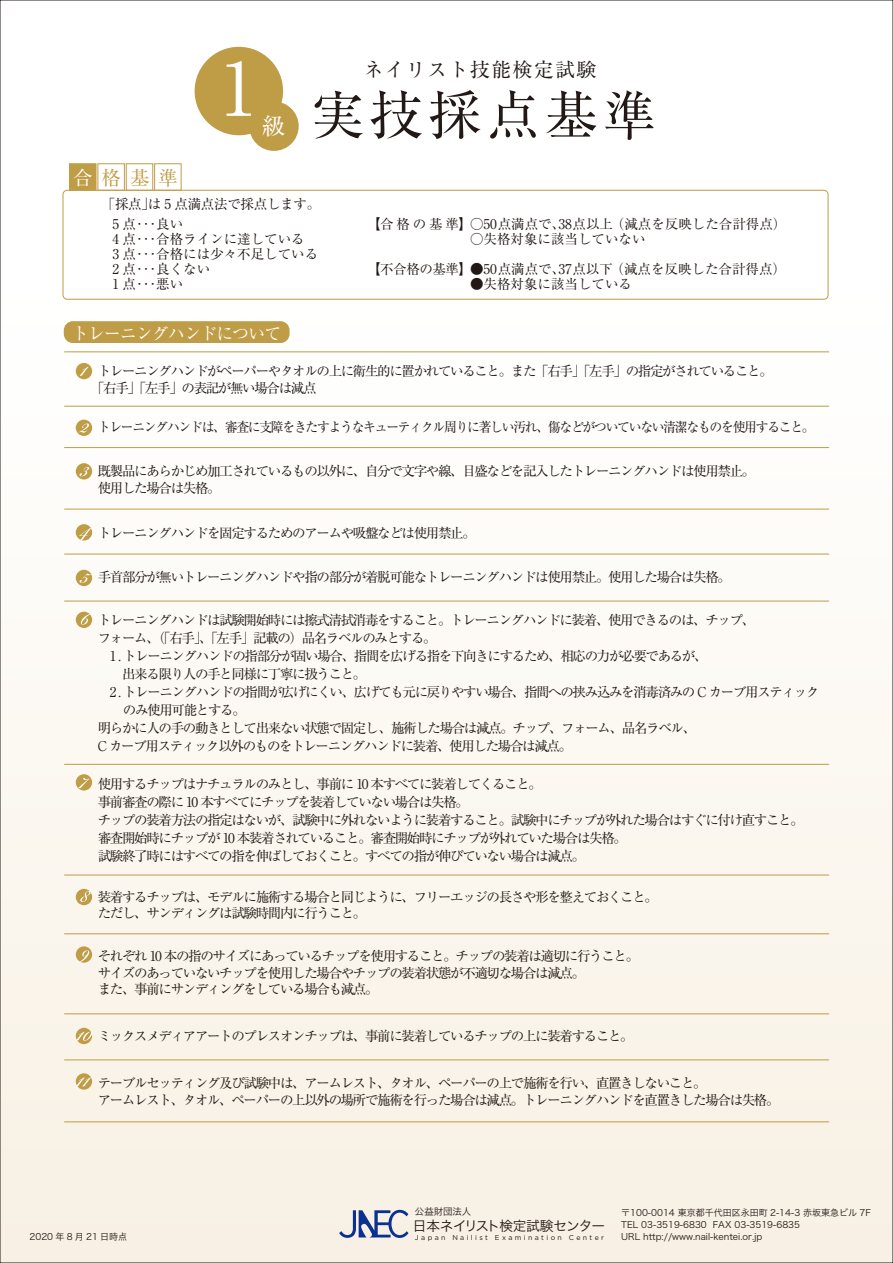
<style>
.page{position:relative;width:893px;height:1263px;background:#fff}
.page>*{position:absolute;margin:0;border:0;box-sizing:border-box;transform-origin:0 0}
.t1{font:73.2px "Ryumin Pr 6 N";color:#fff}
.t2{font:53.1px "Ryumin Pr 6 N";letter-spacing:.1em;color:#221815}
.t3{font:23.85px "Ryumin Pr 6 N";color:#fff}
.t4{font:19.65px "Ryumin Pr 6 N";letter-spacing:.08em;color:#221815}
.t5{font:19.5px "Ryumin Pr 6 N";color:#bf9c46}
.t6{font:17.55px "Ryumin Pr 6 N";letter-spacing:-.04em;color:#fff;scale:.95 1}
.t7{font:13.65px "Hira Kaku Pro W3";letter-spacing:-.04em;color:#221815}
.t8{font:13.5px/16.5px "Ryumin Pr 6 N";letter-spacing:-.1em;color:#221815}
.t9{font:13.5px/15px "Ryumin Pr 6 N";color:#221815}
.t10{font:13.5px "Ryumin Pr 6 N";letter-spacing:-.1em;color:#221815;scale:.95 1}
.t11{font:13.5px/20.1px "Ryumin Pr 6 N";letter-spacing:-.02em;color:#221815}
.t12{font:9.45px "Hira Kaku Pro W3";color:#221815}
.t13{font:9px/12px "Hira Kaku Pro W3";color:#221815}
.t14{font:7.05px "Gotham";letter-spacing:.34em;color:#221815}
.s1{color:#fff}
</style>
<div class="page">
<div style="left:0;top:207px;width:893px;height:1056px;background:linear-gradient(to right,#fbf8f2,#fcf8f2)"></div>
<div style="left:76px;top:363px;width:16px;height:16px;background:#bf9c46;border-radius:50%"></div>
<svg style="left:80px;top:367px;width:8px;height:9px"></svg>
<div style="left:76px;top:420px;width:16px;height:16px;background:#bf9c46;border-radius:50%"></div>
<svg style="left:79px;top:423px;width:10px;height:10px"></svg>
<div style="left:76px;top:463px;width:16px;height:16px;background:#bf9c46;border-radius:50%"></div>
<svg style="left:79px;top:467px;width:10px;height:9px"></svg>
<div style="left:76px;top:524px;width:16px;height:16px;background:#bf9c46;border-radius:50%"></div>
<svg style="left:79px;top:528px;width:12px;height:12px"></svg>
<svg style="left:76px;top:570px;width:16px;height:16px"></svg>
<svg style="left:79px;top:573px;width:12px;height:10px"></svg>
<div style="left:76px;top:612px;width:16px;height:16px;background:#bf9c46;border-radius:50%"></div>
<svg style="left:81px;top:614px;width:13px;height:11px"></svg>
<svg style="left:76px;top:774px;width:16px;height:16px"></svg>
<svg style="left:78px;top:778px;width:12px;height:10px"></svg>
<div style="left:76px;top:889px;width:16px;height:16px;background:#bf9c46;border-radius:50%"></div>
<svg style="left:80px;top:891px;width:11px;height:11px"></svg>
<svg style="left:76px;top:946px;width:16px;height:17px"></svg>
<svg style="left:75px;top:950px;width:14px;height:13px"></svg>
<svg style="left:76px;top:1028px;width:16px;height:16px"></svg>
<svg style="left:76px;top:1032px;width:16px;height:9px"></svg>
<hr style="left:64px;top:406px;width:765px;height:1px;background:#bf9c46">
<hr style="left:64px;top:352px;width:765px;height:1px;background:#bf9c46">
<hr style="left:64px;top:1121px;width:765px;height:1px;background:#bf9c46">
<hr style="left:64px;top:447px;width:765px;height:1px;background:#bf9c46">
<hr style="left:64px;top:509px;width:765px;height:1px;background:#bf9c46">
<hr style="left:64px;top:554px;width:765px;height:1px;background:#bf9c46">
<hr style="left:64px;top:601px;width:765px;height:1px;background:#bf9c46">
<hr style="left:64px;top:764px;width:765px;height:1px;background:#bf9c46">
<hr style="left:64px;top:875px;width:765px;height:1px;background:#bf9c46">
<hr style="left:64px;top:933px;width:765px;height:1px;background:#bf9c46">
<hr style="left:64px;top:1060px;width:765px;height:1px;background:#bf9c46">
<hr style="left:64px;top:1013px;width:765px;height:1px;background:#bf9c46">
<div style="left:64px;top:321px;width:226px;height:22px;background:#bf9c46;border-radius:9px"></div>
<div style="left:195px;top:47px;width:88px;height:88px;background:#bf9c46;border-radius:50%"></div>
<div style="left:249px;top:101px;width:50px;height:50px;background:#bf9c46;border-radius:50%"></div>
<svg style="left:339px;top:1210px;width:69px;height:28px;background:#a4acc6"></svg>
<svg style="left:76px;top:1073px;width:16px;height:17px"></svg>
<svg style="left:76px;top:1077px;width:15px;height:9px"></svg>
<div style="left:63px;top:190px;width:765px;height:110px;border:1px solid #bf9c46;border-radius:4px"></div>
<div style="left:69px;top:163px;width:27px;height:28px;background:#bf9c46;border:1px solid #bf9c46"></div>
<div style="left:98px;top:163px;width:27px;height:28px;border:1px solid #bf9c46"></div>
<div style="left:126px;top:163px;width:27px;height:28px;border:1px solid #bf9c46"></div>
<div style="left:154px;top:163px;width:28px;height:28px;border:1px solid #bf9c46"></div>
<h3 class="t5" style="left:73px;top:162px;width:106px"><span class="s1">合</span>格基準</h3>
<h1 class="t1" style="left:220px;top:31px;width:38px">1</h1>
<h3 class="t3" style="left:262px;top:108px;width:25px">級</h3>
<h3 class="t4" style="left:364px;top:54px;width:234px">ネイリスト技能検定試験</h3>
<h2 class="t2" style="left:311px;top:73px;width:347px">実技採点基準</h2>
<p class="t11" style="left:112px;top:193px;width:209px;text-indent:-11px">「採点」は 5 点満点法で採点します。<br>5 点･･･良い</p>
<p class="t9" style="left:112px;top:230px;width:207px">4 点･･･合格ラインに達している<br>3 点･･･合格には少々不足している<br>2 点･･･良くない<br>1 点･･･悪い</p>
<p class="t6" style="left:72px;top:319px;width:221px">トレーニングハンドについて</p>
<p class="t9" style="left:367px;top:215px;width:421px">【合格の基準】○50点満点で、38点以上 （減点を反映した合計得点）</p>
<p class="t9" style="left:367px;top:260px;width:420px">【不合格の基準】●50点満点で、37点以下 （減点を反映した合計得点）</p>
<p class="t9" style="left:470px;top:230px;width:177px">○失格対象に該当していない</p>
<p class="t9" style="left:470px;top:275px;width:163px">●失格対象に該当している</p>
<p class="t8" style="left:91px;top:362px;width:683px;text-indent:7px">トレーニングハンドがペーパーやタオルの上に衛生的に置かれていること。また「右手」「左手」の指定がされていること。「右手」「左手」の表記が無い場合は減点</p>
<p class="t10" style="left:98px;top:417px;width:756px">トレーニングハンドは、審査に支障をきたすようなキューティクル周りに著しい汚れ、傷などがついていない清潔なものを使用すること。</p>
<p class="t8" style="left:98px;top:462px;width:659px">既製品にあらかじめ加工されているもの以外に、自分で文字や線、目盛などを記入したトレーニングハンドは使用禁止。使用した場合は失格。</p>
<p class="t8" style="left:98px;top:524px;width:379px">トレーニングハンドを固定するためのアームや吸盤などは使用禁止。</p>
<p class="t8" style="left:98px;top:568px;width:635px">手首部分が無いトレーニングハンドや指の部分が着脱可能なトレーニングハンドは使用禁止。使用した場合は失格。</p>
<p class="t8" style="left:98px;top:611px;width:659px">トレーニングハンドは試験開始時には擦式清拭消毒をすること。トレーニングハンドに装着、使用できるのは、チップ、</p>
<p class="t8" style="left:98px;top:629px;width:340px">フォーム、（「右手」、「左手」記載の）品名ラベルのみとする。</p>
<p class="t8" style="left:98px;top:647px;width:611px">　1 . トレーニングハンドの指部分が固い場合、指間を広げる指を下向きにするため、相応の力が必要であるが、</p>
<p class="t8" style="left:98px;top:665px;width:270px">　　出来る限り人の手と同様に丁寧に扱うこと。</p>
<p class="t8" style="left:98px;top:683px;width:723px">　2 . トレーニングハンドの指間が広げにくい、広げても元に戻りやすい場合、指間への挟み込みを消毒済みの C カーブ用スティック</p>
<p class="t8" style="left:123px;top:701px;width:124px">のみ使用可能とする。</p>
<p class="t8" style="left:98px;top:719px;width:600px">明らかに人の手の動きとして出来ない状態で固定し、施術した場合は減点。チップ、フォーム、品名ラベル、</p>
<p class="t8" style="left:98px;top:737px;width:476px">C カーブ用スティック以外のものをトレーニングハンドに装着、使用した場合は減点。</p>
<p class="t8" style="left:98px;top:774px;width:708px;line-height:18px">使用するチップはナチュラルのみとし、事前に 10 本すべてに装着してくること。<br>事前審査の際に 10 本すべてにチップを装着していない場合は失格。<br>チップの装着方法の指定はないが、試験中に外れないように装着すること。試験中にチップが外れた場合はすぐに付け直すこと。審査開始時にチップが 10 本装着されていること。審査開始時にチップが外れていた場合は失格。<br>試験終了時にはすべての指を伸ばしておくこと。すべての指が伸びていない場合は減点。</p>
<p class="t8" style="left:98px;top:888px;width:562px">装着するチップは、モデルに施術する場合と同じように、フリーエッジの長さや形を整えておくこと。ただし、サンディングは試験時間内に行うこと。</p>
<p class="t8" style="left:98px;top:947px;width:543px">それぞれ 10 本の指のサイズにあっているチップを使用すること。チップの装着は適切に行うこと。サイズのあっていないチップを使用した場合やチップの装着状態が不適切な場合は減点。<br>また、事前にサンディングをしている場合も減点。</p>
<p class="t8" style="left:98px;top:1027px;width:537px">ミックスメディアアートのプレスオンチップは、事前に装着しているチップの上に装着すること。</p>
<p class="t8" style="left:98px;top:1074px;width:683px">テーブルセッティング及び試験中は、アームレスト、タオル、ペーパーの上で施術を行い、直置きしないこと。<br>アームレスト、タオル、ペーパーの上以外の場所で施術を行った場合は減点。トレーニングハンドを直置きした場合は失格。</p>
<p class="t13" style="left:30px;top:1230px;width:99px">2020 年 8 月 21 日時点</p>
<p class="t12" style="left:415px;top:1203px;width:58px">公益財団法人</p>
<p class="t7" style="left:413px;top:1213px;width:194px">日本ネイリスト検定試験センター</p>
<p class="t14" style="left:415px;top:1233px;width:191px">Japan Nailist Examination Center</p>
<p class="t13" style="left:621px;top:1206px;width:251px">〒100-0014 東京都千代田区永田町 2-14-3 赤坂東急ビル 7F<br>TEL 03-3519-6830 FAX 03-3519-6835<br>URL http://www.nail-kentei.or.jp</p>
</div>
